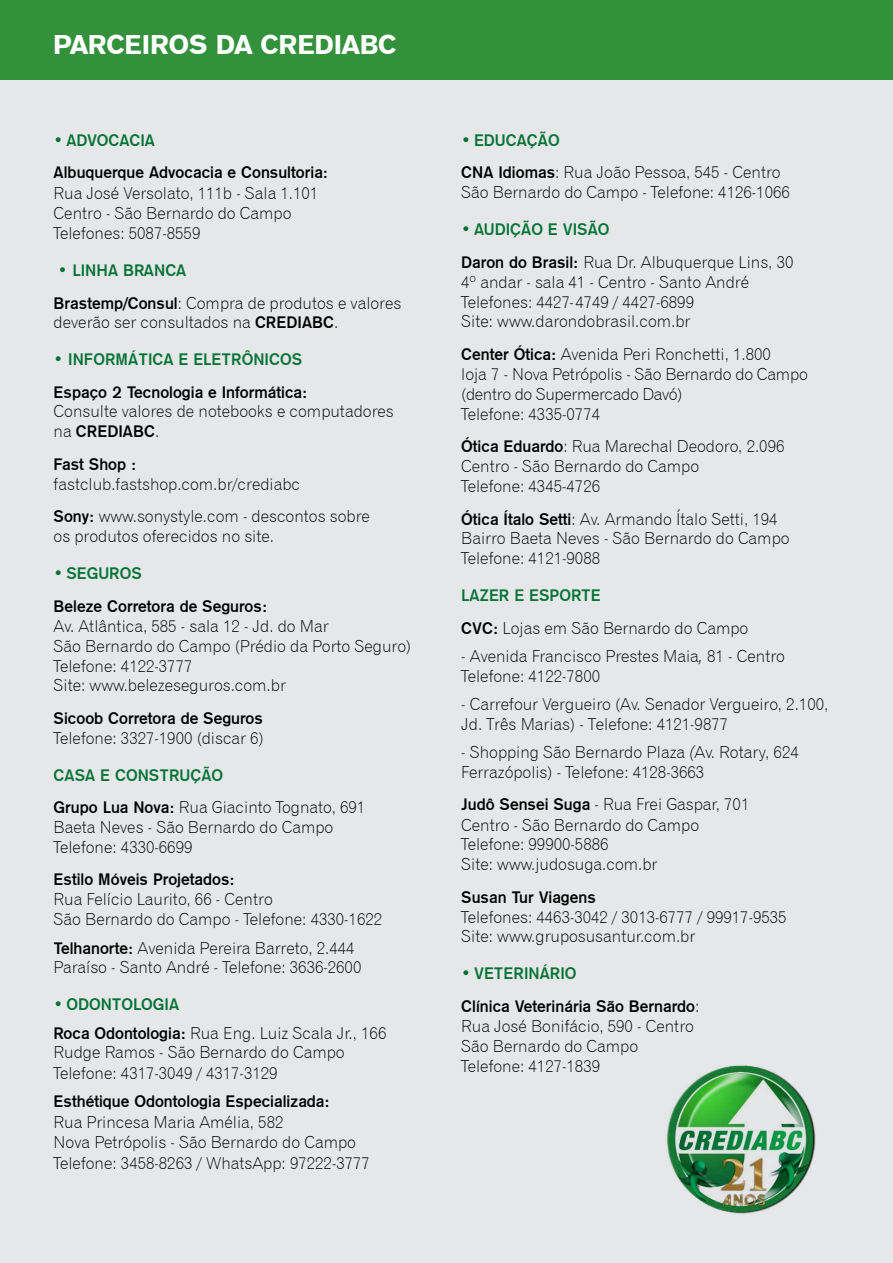
<style>
.page{position:relative;width:893px;height:1263px;background:#e6e7e8}
.page>*{position:absolute;margin:0;border:0;box-sizing:border-box;transform-origin:0 0}
.t1{font:27px "Gothic 725 BT Black A";color:#fff}
.t2{font:16.5px/19.8px "Gothic 720 BT Light B";color:#000}
.t3{font:16.5px/32.5px "Gothic 725 BT Bold A";color:#000}
.t4{font:16.5px "Gothic 725 BT Bold A";color:#007236}
.s1{font-family:"Gothic 725 BT Bold A"}
.s2{font-family:"Gothic 720 BT Light B"}
.s3{font-family:"Gothic 720 BT Light Italic B"}
.s4{color:#007236}
</style>
<div class="page">
<div style="left:0;top:0;width:893px;height:79px;background:#33913c"></div>
<img style="left:667px;top:1065px;width:149px;height:149px">
<h1 class="t1" style="left:53px;top:28px;width:344px">PARCEIROS DA CREDIABC</h1>
<p class="t4" style="left:54px;top:131px;width:103px">• ADVOCACIA</p>
<p class="t3" style="left:54px;top:157px;width:276px">Albuquerque Advocacia e Consultoria:</p>
<p class="t2" style="left:54px;top:183px;width:266px;line-height:20.2px">Rua José Versolato, 111b - Sala 1.101<br>Centro - São Bernardo do Campo<br>Telefones: 5087-8559</p>
<p class="t4" style="left:58px;top:261px;width:130px">• LINHA BRANCA</p>
<p class="t2" style="left:54px;top:293px;width:349px"><span class="s1">Brastemp/Consul</span>: Compra de produtos e valores deverão ser consultados na <span class="s1">CREDIABC</span>.</p>
<p class="t4" style="left:54px;top:350px;width:250px">• INFORMÁTICA E ELETRÔNICOS</p>
<p class="t3" style="left:54px;top:376px;width:255px">Espaço 2 Tecnologia e Informática:</p>
<p class="t2" style="left:54px;top:402px;width:342px">Consulte valores de notebooks e computadores</p>
<p class="t3" style="left:54px;top:415px;width:107px"><span class="s2">na</span> CREDIABC<span class="s2">.<br></span>Fast Shop :</p>
<p class="t2" style="left:54px;top:467px;width:318px;line-height:32.5px">fastclub.fastshop.com.br/crediabc<br><span class="s1">Sony:</span> www.sonystyle.com - descontos sobre</p>
<p class="t2" style="left:54px;top:526px;width:222px">os produtos oferecidos no site.</p>
<p class="t4" style="left:54px;top:564px;width:90px">• SEGUROS</p>
<p class="t3" style="left:54px;top:590px;width:215px">Beleze Corretora de Seguros:</p>
<p class="t2" style="left:54px;top:616px;width:359px">Av. Atlântica, 585 - sala 12 - Jd. do Mar<br>São Bernardo do Campo (Prédio da Porto Seguro)<br>Telefone: 4122-3777<br>Site: www.belezeseguros.com.br</p>
<p class="t3" style="left:54px;top:702px;width:211px">Sicoob Corretora de Seguros</p>
<p class="t2" style="left:54px;top:728px;width:212px">Telefone: 3327-1900 (discar 6)</p>
<p class="t4" style="left:54px;top:766px;width:171px">CASA E CONSTRUÇÃO</p>
<p class="t2" style="left:54px;top:797px;width:313px"><span class="s1">Grupo Lua Nova:</span> Rua Giacinto Tognato, 691<br>Baeta Neves - São Bernardo do Campo<br>Telefone: 4330-6699</p>
<p class="t3" style="left:54px;top:863px;width:183px">Estilo Móveis Projetados:</p>
<p class="t2" style="left:54px;top:889px;width:330px;line-height:20.2px">Rua Felício Laurito, 66 - Centro<br>São Bernardo do Campo - Telefone: 4330-1622</p>
<p class="t2" style="left:54px;top:938px;width:309px"><span class="s1">Telhanorte:</span> Avenida Pereira Barreto, 2.444<br>Paraíso - Santo André - Telefone: 3636-2600</p>
<p class="t4" style="left:54px;top:995px;width:127px">• ODONTOLOGIA</p>
<p class="t2" style="left:54px;top:1022px;width:334px"><span class="s1">Roca Odontologia:</span> Rua Eng. Luiz Scala Jr., 166<br>Rudge Ramos - São Bernardo do Campo<br>Telefone: 4317-3049 / 4317-3129</p>
<p class="t3" style="left:54px;top:1085px;width:278px">Esthétique Odontologia Especializada:</p>
<p class="t2" style="left:54px;top:1111px;width:318px;line-height:20.5px">Rua Princesa Maria Amélia, 582<br>Nova Petrópolis - São Bernardo do Campo<br>Telefone: 3458-8263 / WhatsApp: 97222-3777</p>
<p class="t4" style="left:461px;top:131px;width:100px">• EDUCAÇÃO</p>
<p class="t2" style="left:461px;top:163px;width:330px"><span class="s1">CNA Idiomas</span>: Rua João Pessoa, 545 - Centro<br>São Bernardo do Campo - Telefone: 4126-1066</p>
<p class="t4" style="left:461px;top:220px;width:150px">• AUDIÇÃO E VISÃO</p>
<p class="t2" style="left:461px;top:252px;width:334px"><span class="s1">Daron do Brasil:</span> Rua Dr. Albuquerque Lins, 30<br>4º andar - sala 41 - Centro - Santo André Telefones: 4427-4749 / 4427-6899<br>Site: www.darondobrasil.com.br</p>
<p class="t2" style="left:461px;top:344px;width:348px"><span class="s1">Center Ótica:</span> Avenida Peri Ronchetti, 1.800<br>loja 7 - Nova Petrópolis - São Bernardo do Campo (dentro do Supermercado Davó)<br>Telefone: 4335-0774</p>
<p class="t2" style="left:461px;top:436px;width:325px"><span class="s1">Ótica Eduardo</span>: Rua Marechal Deodoro, 2.096<br>Centro - São Bernardo do Campo<br>Telefone: 4345-4726</p>
<p class="t2" style="left:461px;top:509px;width:330px"><span class="s1">Ótica Ítalo Setti</span>: Av. Armando Ítalo Setti, 194<br>Bairro Baeta Neves - São Bernardo do Campo<br>Telefone: 4121-9088</p>
<p class="t4" style="left:461px;top:586px;width:141px">LAZER E ESPORTE</p>
<p class="t2" style="left:461px;top:618px;width:289px"><span class="s1">CVC:</span> Lojas em São Bernardo do Campo</p>
<p class="t2" style="left:461px;top:646px;width:325px">- Avenida Francisco Prestes Maia<span class="s3">,</span> 81 - Centro<br>Telefone: 4122-7800</p>
<p class="t2" style="left:461px;top:694px;width:369px">- Carrefour Vergueiro (Av. Senador Vergueiro, 2.100,<br>Jd. Três Marias) - Telefone: 4121-9877</p>
<p class="t2" style="left:461px;top:742px;width:339px">- Shopping São Bernardo Plaza <span class="s3">(</span>Av. Rotary, 624<br>Ferrazópolis) - Telefone: 4128-3663</p>
<p class="t2" style="left:461px;top:794px;width:290px"><span class="s1">Judô Sensei Suga</span> - Rua Frei Gaspar, 701<br>Centro - São Bernardo do Campo<br>Telefone: 99900-5886<br>Site: www.judosuga.com.br</p>
<p class="t3" style="left:461px;top:881px;width:136px">Susan Tur Viagens</p>
<p class="t2" style="left:461px;top:907px;width:327px">Telefones: 4463-3042 / 3013-6777 / 99917-9535<br>Site: www.gruposusantur.com.br</p>
<p class="t3" style="left:461px;top:957px;width:240px"><span class="s4">• VETERINÁRIO<br></span>Clínica Veterinária São Bernardo<span class="s2">:</span></p>
<p class="t2" style="left:461px;top:1015px;width:234px;line-height:20.2px">Rua José Bonifácio, 590 - Centro<br>São Bernardo do Campo<br>Telefone: 4127-1839</p>
</div>
